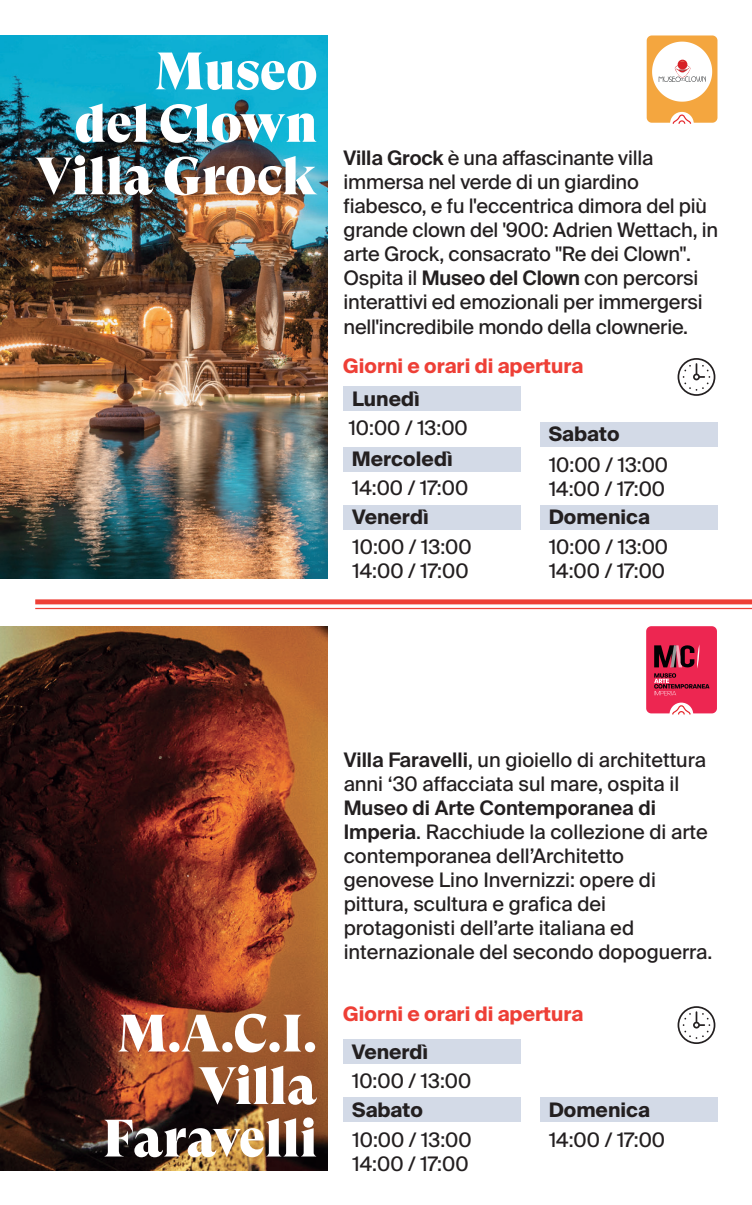
<style>
.page{position:relative;width:752px;height:1205px;background:#fff}
.page>*{position:absolute;margin:0;border:0;box-sizing:border-box;transform-origin:0 0}
.t1{font:52.5px/52.5px "GT Super Display Super";color:#fff;text-align:right}
.t2{font:20px/24px "Suisse Intl";color:#231f20}
.t3{font:700 20px "Suisse Intl";color:#231f20}
.t4{font:700 20px "Suisse Intl";color:#ee3f36}
.s1{font-weight:600}
</style>
<div class="page">
<img style="left:0;top:626px;width:327px;height:544px">
<img style="left:0;top:35px;width:327px;height:544px">
<div style="left:35px;top:599px;width:716px;height:5px;background:#ee3f36"></div>
<hr style="left:35px;top:608px;width:716px;height:1px;background:#ee3f36">
<svg style="left:677px;top:358px;width:38px;height:38px"></svg>
<svg style="left:646px;top:35px;width:72px;height:89px"></svg>
<div style="left:343px;top:386px;width:177px;height:24px;background:#d3dae7"></div>
<div style="left:343px;top:505px;width:177px;height:25px;background:#d3dae7"></div>
<div style="left:539px;top:505px;width:178px;height:25px;background:#d3dae7"></div>
<div style="left:539px;top:422px;width:178px;height:25px;background:#d3dae7"></div>
<div style="left:343px;top:447px;width:177px;height:24px;background:#d3dae7"></div>
<svg style="left:677px;top:1006px;width:38px;height:38px"></svg>
<div style="left:343px;top:1097px;width:177px;height:25px;background:#d3dae7"></div>
<div style="left:539px;top:1097px;width:178px;height:25px;background:#d3dae7"></div>
<div style="left:343px;top:1039px;width:177px;height:25px;background:#d3dae7"></div>
<svg style="left:646px;top:626px;width:71px;height:89px;background:#d43255"></svg>
<h1 class="t1" style="left:35px;top:46px;width:284px">Museo<br>del Clown<br>Villa Grock</h1>
<p class="t2" style="left:343px;top:146px;width:376px"><span class="s1">Villa Grock</span> è una affascinante villa immersa nel verde di un giardino fiabesco, e fu l'eccentrica dimora del più grande clown del '900: Adrien Wettach, in arte Grock, consacrato "Re dei Clown".<br>Ospita il <span class="s1">Museo del Clown</span> con percorsi interattivi ed emozionali per immergersi nell'incredibile mondo della clownerie.</p>
<p class="t4" style="left:343px;top:354px;width:241px">Giorni e orari di apertura</p>
<p class="t3" style="left:352px;top:388px;width:69px">Lunedì</p>
<p class="t2" style="left:348px;top:416px;width:120px">10:00 / 13:00</p>
<p class="t3" style="left:351px;top:447px;width:102px">Mercoledì</p>
<p class="t2" style="left:352px;top:476px;width:117px">14:00 / 17:00</p>
<p class="t3" style="left:352px;top:505px;width:78px">Venerdì</p>
<p class="t2" style="left:352px;top:535px;width:120px">10:00 / 13:00<br>14:00 / 17:00</p>
<p class="t3" style="left:548px;top:423px;width:72px">Sabato</p>
<p class="t2" style="left:548px;top:452px;width:120px">10:00 / 13:00<br>14:00 / 17:00</p>
<p class="t3" style="left:548px;top:505px;width:103px">Domenica</p>
<p class="t2" style="left:548px;top:535px;width:120px">10:00 / 13:00<br>14:00 / 17:00</p>
<h1 class="t1" style="left:103px;top:1008px;width:216px">M.A.C.I.<br>Villa<br>Faravelli</h1>
<p class="t2" style="left:343px;top:748px;width:363px"><span class="s1">Villa Faravelli</span>, un gioiello di architettura anni ‘30 affacciata sul mare, ospita il</p>
<p class="t2" style="left:343px;top:796px;width:370px"><span class="s1">Museo di Arte Contemporanea di Imperia</span>. Racchiude la collezione di arte contemporanea dell’Architetto genovese Lino Invernizzi: opere di pittura, scultura e grafica dei protagonisti dell’arte italiana ed internazionale del secondo dopoguerra.</p>
<p class="t4" style="left:343px;top:1002px;width:241px">Giorni e orari di apertura</p>
<p class="t3" style="left:351px;top:1040px;width:78px">Venerdì</p>
<p class="t2" style="left:352px;top:1068px;width:120px">10:00 / 13:00</p>
<p class="t3" style="left:352px;top:1098px;width:72px">Sabato</p>
<p class="t2" style="left:352px;top:1128px;width:120px">10:00 / 13:00<br>14:00 / 17:00</p>
<p class="t3" style="left:548px;top:1098px;width:103px">Domenica</p>
<p class="t2" style="left:548px;top:1128px;width:117px">14:00 / 17:00</p>
</div>
